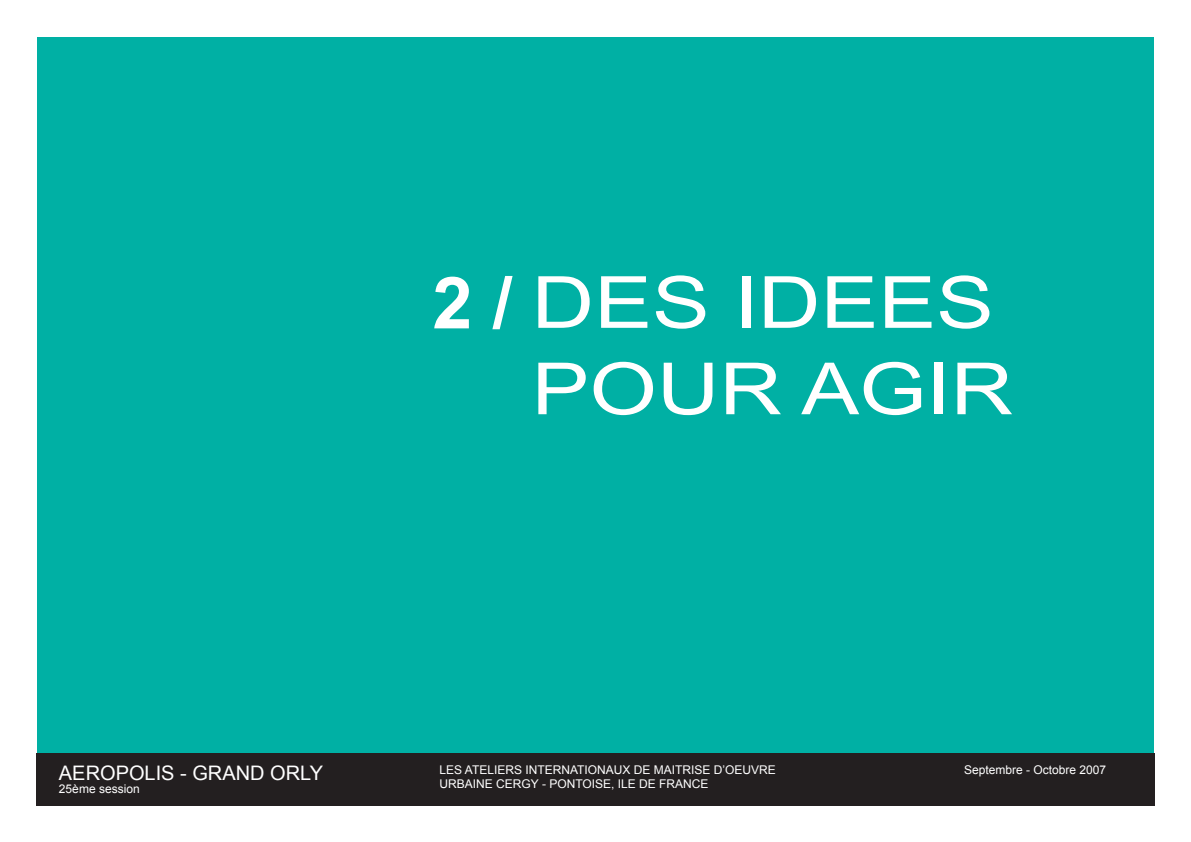
<style>
.page{position:relative;width:1191px;height:842px;background:#fff}
.page>*{position:absolute;margin:0;border:0;box-sizing:border-box;transform-origin:0 0}
.t1{font:72px/86.4px "Arial";color:#fff;text-align:right;scale:1.2 1}
.t2{font:20px "Arial";color:#fff}
.t3{font:12px/14.4px "Arial";color:#fff}
.s1{font-weight:700}
</style>
<div class="page">
<div style="left:36px;top:753px;width:1119px;height:52px;background:#231f20"></div>
<div style="left:37px;top:37px;width:1117px;height:716px;background:#00b0a4"></div>
<h1 class="t1" style="left:432px;top:260px;width:485px"><span class="s1">2 /</span> DES IDEES<br>POUR AGIR</h1>
<h2 class="t2" style="left:59px;top:759px;width:266px">AEROPOLIS - GRAND ORLY</h2>
<p class="t3" style="left:439px;top:762px;width:338px">LES ATELIERS INTERNATIONAUX DE MAITRISE D’OEUVRE<br>URBAINE CERGY - PONTOISE, ILE DE FRANCE</p>
<p class="t3" style="left:59px;top:782px;width:82px">25ème session</p>
<p class="t3" style="left:964px;top:762px;width:144px">Septembre - Octobre 2007</p>
</div>
